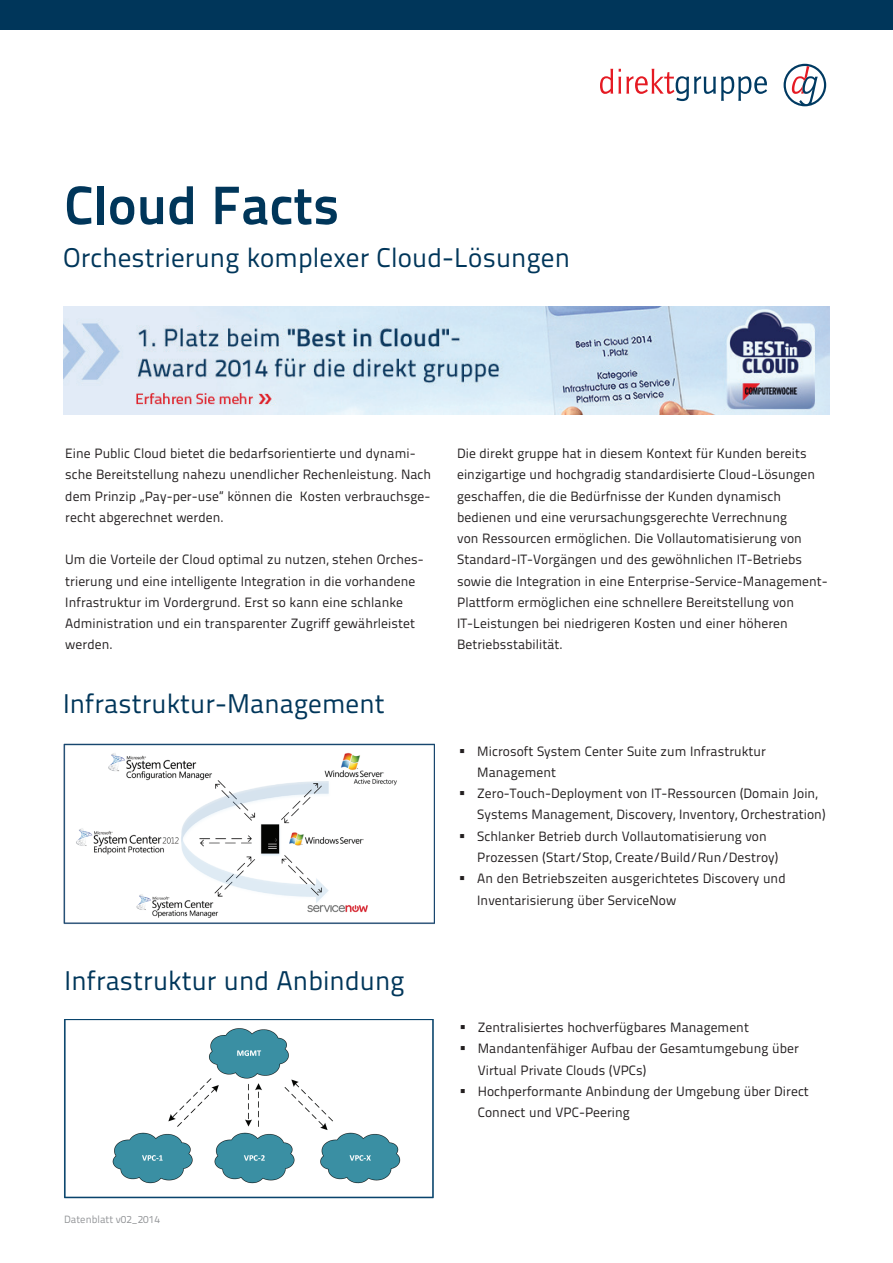
<style>
.page{position:relative;width:893px;height:1263px;background:#fff}
.page>*{position:absolute;margin:0;border:0;box-sizing:border-box;transform-origin:0 0}
.t1{font:54px "Titillium Text 25 L 800 wt";letter-spacing:.005em;color:#00365a}
.t2{font:27px "Titillium Text 25 L 400 wt";letter-spacing:.005em;color:#00365a}
.t3{font:13.5px/21.3px "Titillium Text 25 L 400 wt";letter-spacing:.005em;color:#231f20}
.t4{font:10.5px "Titillium Text 25 L 400 wt";letter-spacing:.005em;color:#939598}
</style>
<div class="page">
<svg style="left:600px;top:69px;width:167px;height:32px"></svg>
<svg style="left:784px;top:64px;width:42px;height:42px"></svg>
<svg style="left:786px;top:66px;width:38px;height:38px"></svg>
<img style="left:64px;top:744px;width:371px;height:180px">
<img style="left:64px;top:307px;width:765px;height:108px">
<img style="left:64px;top:1019px;width:370px;height:179px">
<div style="left:0;top:0;width:893px;height:30px;background:#00365a"></div>
<h1 class="t1" style="left:65px;top:164px;width:276px">Cloud Facts</h1>
<h2 class="t2" style="left:63px;top:237px;width:508px">Orchestrierung komplexer Cloud-Lösungen</h2>
<p class="t3" style="left:65px;top:442px;width:367px">Eine Public Cloud bietet die bedarfsorientierte und dynami&shy;sche Bereitstellung nahezu unendlicher Rechenleistung. Nach dem Prinzip „Pay-per-use“ können die Kosten verbrauchsge&shy;recht abgerechnet werden.</p>
<p class="t3" style="left:65px;top:548px;width:360px">Um die Vorteile der Cloud optimal zu nutzen, stehen Orches&shy;trierung und eine intelligente Integration in die vorhandene Infrastruktur im Vordergrund. Erst so kann eine schlanke Administration und ein transparenter Zugriff gewährleistet werden.</p>
<h2 class="t2" style="left:63px;top:684px;width:323px">Infrastruktur-Management</h2>
<h2 class="t2" style="left:65px;top:960px;width:341px">Infrastruktur und Anbindung</h2>
<p class="t3" style="left:457px;top:442px;width:372px">Die direkt gruppe hat in diesem Kontext für Kunden bereits einzigartige und hochgradig standardisierte Cloud-Lösungen geschaffen, die die Bedürfnisse der Kunden dynamisch bedienen und eine verursachungsgerechte Verrechnung<br>von Ressourcen ermöglichen. Die Vollautomatisierung von Standard-IT-Vorgängen und des gewöhnlichen IT-Betriebs sowie die Integration in eine Enterprise-Service-Management-Plattform ermöglichen eine schnellere Bereitstellung von IT-Leistungen bei niedrigeren Kosten und einer höheren Betriebsstabilität.</p>
<p class="t3" style="left:477px;top:739px;width:290px;text-indent:-18px">▪ Microsoft System Center Suite zum Infrastruktur<br>Management</p>
<p class="t3" style="left:477px;top:782px;width:350px;text-indent:-18px">▪ Zero-Touch-Deployment von IT-Ressourcen (Domain Join,<br>Systems Management, Discovery, Inventory, Orchestration)</p>
<p class="t3" style="left:477px;top:825px;width:303px;text-indent:-18px">▪ Schlanker Betrieb durch Vollautomatisierung von<br>Prozessen (Start/Stop, Create/Build/Run/Destroy)</p>
<p class="t3" style="left:477px;top:867px;width:310px;text-indent:-18px">▪ An den Betriebszeiten ausgerichtetes Discovery und<br>Inventarisierung über ServiceNow</p>
<p class="t3" style="left:460px;top:1016px;width:291px">▪ Zentralisiertes hochverfügbares Management</p>
<p class="t3" style="left:478px;top:1037px;width:323px;text-indent:-18px">▪ Mandantenfähiger Aufbau der Gesamtumgebung über<br>Virtual Private Clouds (VPCs)</p>
<p class="t3" style="left:478px;top:1080px;width:333px;text-indent:-18px">▪ Hochperformante Anbindung der Umgebung über Direct<br>Connect und VPC-Peering</p>
<p class="t4" style="left:64px;top:1212px;width:97px">Datenblatt v02_2014</p>
</div>
